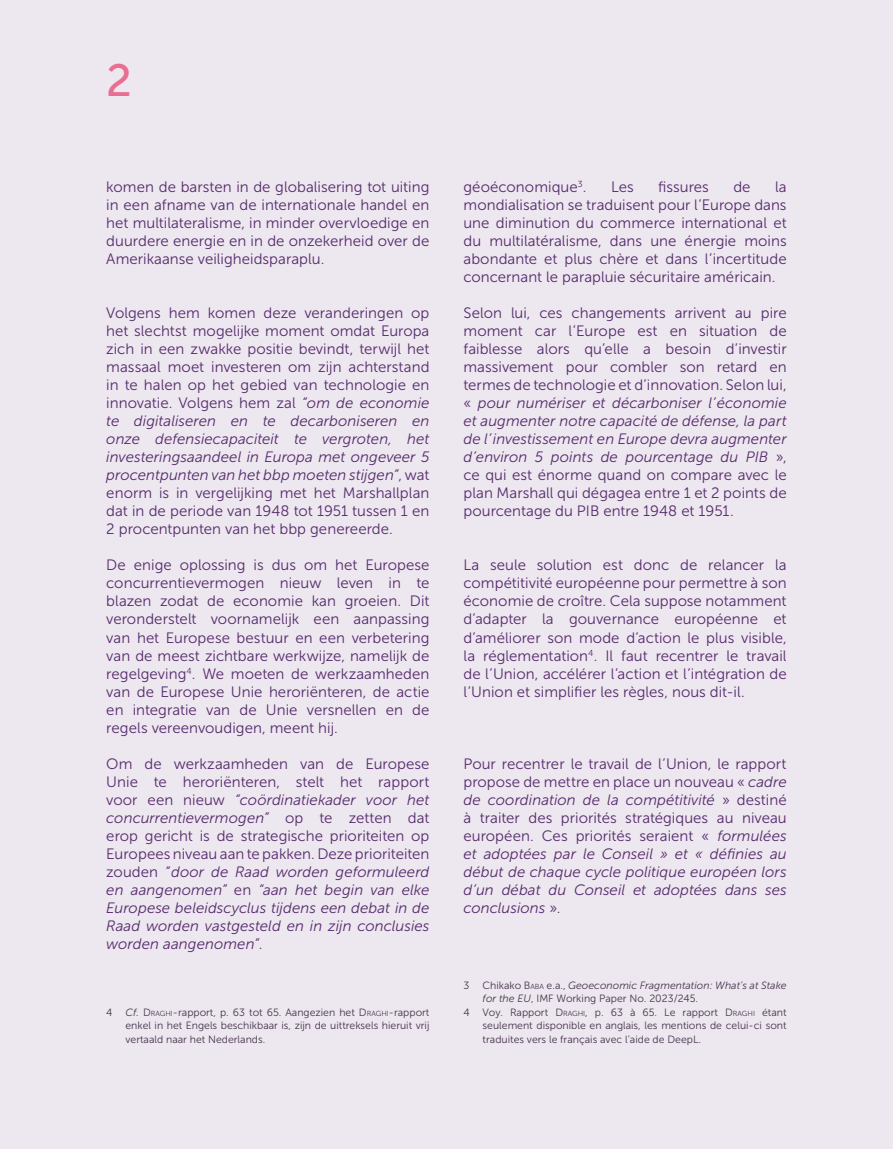
<style>
.page{position:relative;width:893px;height:1149px;background:#fff}
.page>*{position:absolute;margin:0;border:0;box-sizing:border-box;transform-origin:0 0}
.t1{font:45px "Museo Sans 500";color:#e96e92}
.t2{font:15px/18px "Museo Sans 300";letter-spacing:.005em;color:#552a6c;text-align:justify}
.t3{font:italic 15px/18px "Museo Sans 300";letter-spacing:.005em;color:#552a6c;text-align:justify}
._09_voetnoten{font:10.5px/13.5px "Museo Sans 300";color:#45334c;text-align:justify}
._09_voetnoten-2{font:italic 10.5px/13.5px "Museo Sans 300";color:#45334c}
.s1{font-style:italic}
.s2{font-style:normal}
.s3{font-style:inherit}
.s4{font-size:7.35px}
.s5{font-style:normal;font-size:7.35px}
</style>
<div class="page">
<div style="left:0;top:0;width:893px;height:1148px;background:#ede7ef"></div>
<h1 class="t1" style="left:106px;top:56px;width:27px">2</h1>
<p class="t2" style="left:106px;top:178px;width:325px">komen de barsten in de globalisering tot uiting in een afname van de internationale handel en het multilateralisme, in minder overvloedige en duurdere energie en in de onzekerheid over de Amerikaanse veiligheidsparaplu.</p>
<p class="t2" style="left:106px;top:304px;width:325px">Volgens hem komen deze veranderingen op het slechtst mogelijke moment omdat Europa zich in een zwakke positie bevindt, terwijl het massaal moet investeren om zijn achterstand in te halen op het gebied van technologie en innovatie. Volgens hem zal <span class="s1">“om de economie te digitaliseren en te decarboniseren en onze defensiecapaciteit te vergroten, het investeringsaandeel in Europa met ongeveer 5 procentpunten van het bbp moeten stijgen”</span>, wat enorm is in vergelijking met het Marshallplan dat in de periode van 1948 tot 1951 tussen 1 en 2 procentpunten van het bbp genereerde.</p>
<p class="t2" style="left:106px;top:556px;width:325px">De enige oplossing is dus om het Europese concurrentievermogen nieuw leven in te blazen zodat de economie kan groeien. Dit veronderstelt voornamelijk een aanpassing van het Europese bestuur en een verbetering van de meest zichtbare werkwijze, namelijk de regelgeving<sup>4</sup>. We moeten de werkzaamheden van de Europese Unie heroriënteren, de actie en integratie van de Unie versnellen en de regels vereenvoudigen, meent hij.</p>
<p class="t3" style="left:106px;top:754px;width:325px"><span class="s2">Om de werkzaamheden van de Europese Unie te heroriënteren, stelt het rapport voor een nieuw</span> “coördinatiekader voor het concurrentievermogen” <span class="s2">op te zetten dat erop gericht is de strategische prioriteiten op Europees niveau aan te pakken. Deze prioriteiten zouden</span> “door de Raad worden geformuleerd en aangenomen” <span class="s2">en</span> “aan het begin van elke Europese beleidscyclus tijdens een debat in de Raad worden vastgesteld en in zijn conclusies worden aangenomen”<span class="s2">.</span></p>
<p class="_09_voetnoten" style="left:125px;top:1004px;width:306px;text-indent:-19px">4 <span class="s1">Cf.</span> <span class="s3">D</span><span class="s4">RAGHI</span>-rapport, p. 63 tot 65. Aangezien het <span class="s3">D</span><span class="s4">RAGHI</span>-rapport enkel in het Engels beschikbaar is, zijn de uittreksels hieruit vrij vertaald naar het Nederlands.</p>
<p class="t2" style="left:463px;top:178px;width:125px">géoéconomique<sup>3</sup>.</p>
<p class="t2" style="left:611px;top:178px;width:24px">Les</p>
<p class="t2" style="left:658px;top:178px;width:52px">fissures</p>
<p class="t2" style="left:733px;top:178px;width:19px">de</p>
<p class="t2" style="left:463px;top:178px;width:325px;text-indent:311px">la mondialisation se traduisent pour l’Europe dans une diminution du commerce international et du multilatéralisme, dans une énergie moins abondante et plus chère et dans l’incertitude concernant le parapluie sécuritaire américain.</p>
<p class="t2" style="left:463px;top:304px;width:325px">Selon lui, ces changements arrivent au pire moment car l’Europe est en situation de faiblesse alors qu’elle a besoin d’investir massivement pour combler son retard en termes de technologie et d’innovation. Selon lui, « <span class="s1">pour numériser et décarboniser l’économie et augmenter notre capacité de défense, la part de l’investissement en Europe devra augmenter d’environ 5 points de pourcentage du PIB</span> », ce qui est énorme quand on compare avec le plan Marshall qui dégagea entre 1 et 2 points de pourcentage du PIB entre 1948 et 1951.</p>
<p class="t2" style="left:463px;top:556px;width:325px">La seule solution est donc de relancer la compétitivité européenne pour permettre à son économie de croître. Cela suppose notamment d’adapter la gouvernance européenne et d’améliorer son mode d’action le plus visible, la réglementation<sup>4</sup>. Il faut recentrer le travail de l’Union, accélérer l’action et l’intégration de l’Union et simplifier les règles, nous dit-il.</p>
<p class="t3" style="left:463px;top:754px;width:325px"><span class="s2">Pour recentrer le travail de l’Union, le rapport propose de mettre en place un nouveau «</span> cadre de coordination de la compétitivité <span class="s2">» destiné à traiter des priorités stratégiques au niveau européen. Ces priorités seraient «</span> formulées et adoptées par le Conseil » et « définies au début de chaque cycle politique européen lors d’un débat du Conseil et adoptées dans ses conclusions <span class="s2">».</span></p>
<p class="_09_voetnoten" style="left:463px;top:977px;width:7px">3</p>
<p class="_09_voetnoten-2" style="left:483px;top:977px;width:306px"><span class="s2">Chikako</span> <span class="s2">B</span><span class="s5">ABA</span> <span class="s2">e.a.,</span> Geoeconomic Fragmentation: What’s at Stake for the EU<span class="s2">, IMF Working Paper No. 2023/245.</span></p>
<p class="_09_voetnoten" style="left:483px;top:1004px;width:306px;text-indent:-19px">4 Voy. Rapport <span class="s3">D</span><span class="s4">RAGHI</span>, p. 63 à 65. Le rapport <span class="s3">D</span><span class="s4">RAGHI</span> étant seulement disponible en anglais, les mentions de celui-ci sont traduites vers le français avec l’aide de DeepL.</p>
</div>
